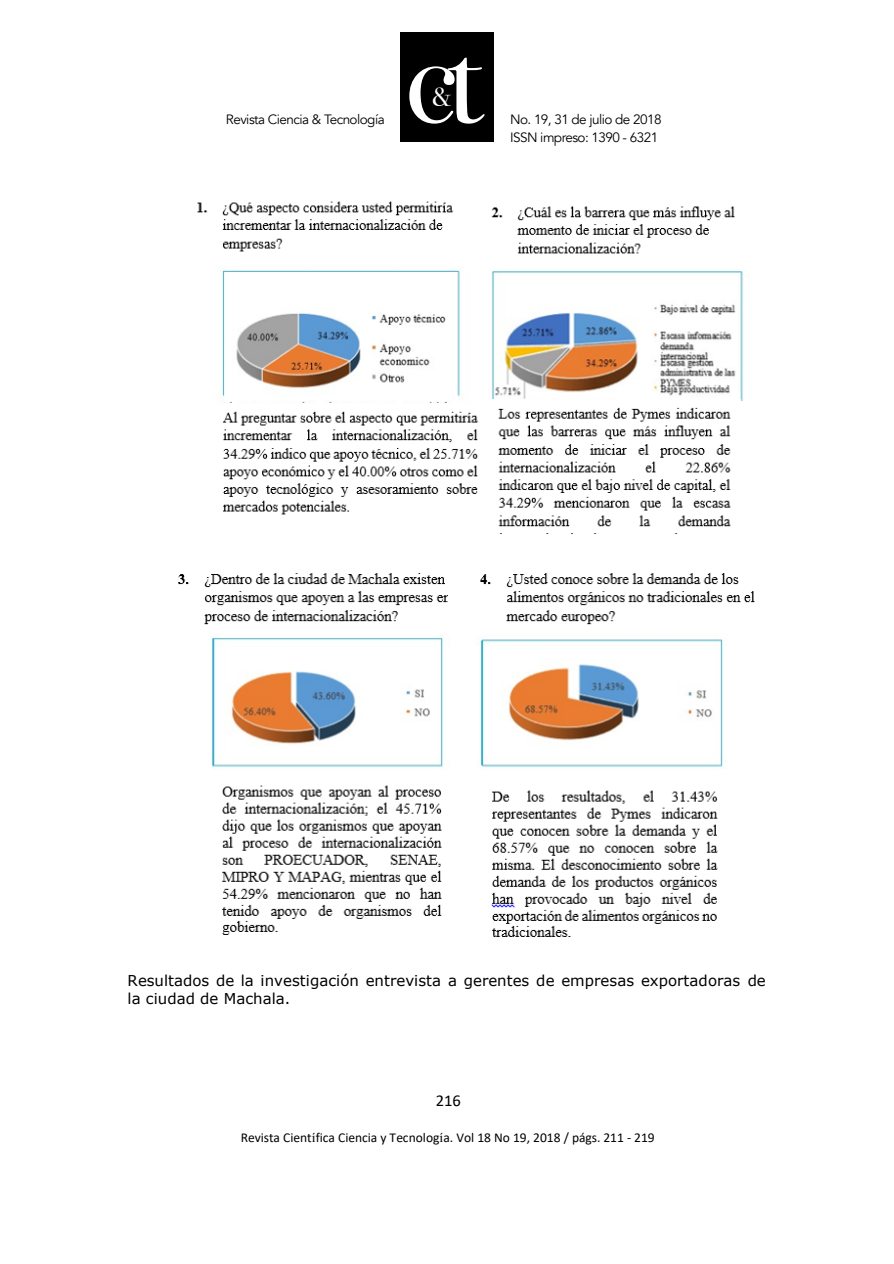
<style>
.page{position:relative;width:894px;height:1264px;background:#fff}
.page>*{position:absolute;margin:0;border:0;box-sizing:border-box;transform-origin:0 0}
.t1{font:26.4px "Bodoni Svty Two OSITCTT";color:#fff}
.t2{font:16.5px "Calibri";color:#000}
.t3{font:15px/18.1px "Verdana";color:#000}
.t4{font:13.5px "Avenir";letter-spacing:-.04em;color:#000001}
.t5{font:13.5px "Calibri";color:#000}
.s1{font-family:"Times New Roman"}
</style>
<div class="page">
<img style="left:178px;top:573px;width:577px;height:364px">
<img style="left:197px;top:201px;width:546px;height:333px">
<div style="left:400px;top:33px;width:93px;height:109px;background:#000001"></div>
<svg style="left:409px;top:58px;width:75px;height:66px"></svg>
<p class="t4" style="left:226px;top:111px;width:160px">Revista Ciencia &amp; Tecnología</p>
<h1 class="t1" style="left:432px;top:81px;width:21px">&amp;</h1>
<p class="t4" style="left:510px;top:111px;width:153px">No. 19, 31 de julio de 2018</p>
<p class="t4" style="left:510px;top:129px;width:149px">ISSN impreso: 1390 - 6321</p>
<p class="t3" style="left:127px;top:971px;width:639px">Resultados de la investigación entrevista a gerentes de empresas exportadoras de la ciudad de Machala.</p>
<p class="t2" style="left:436px;top:1088px;width:27px">216</p>
<p class="t5" style="left:241px;top:1127px;width:415px">Revista Cient<span class="s1">í</span>fica Ciencia y Tecnolog<span class="s1">í</span>a. Vol 18 No 19, 2018 / págs. 211 - 219</p>
</div>
